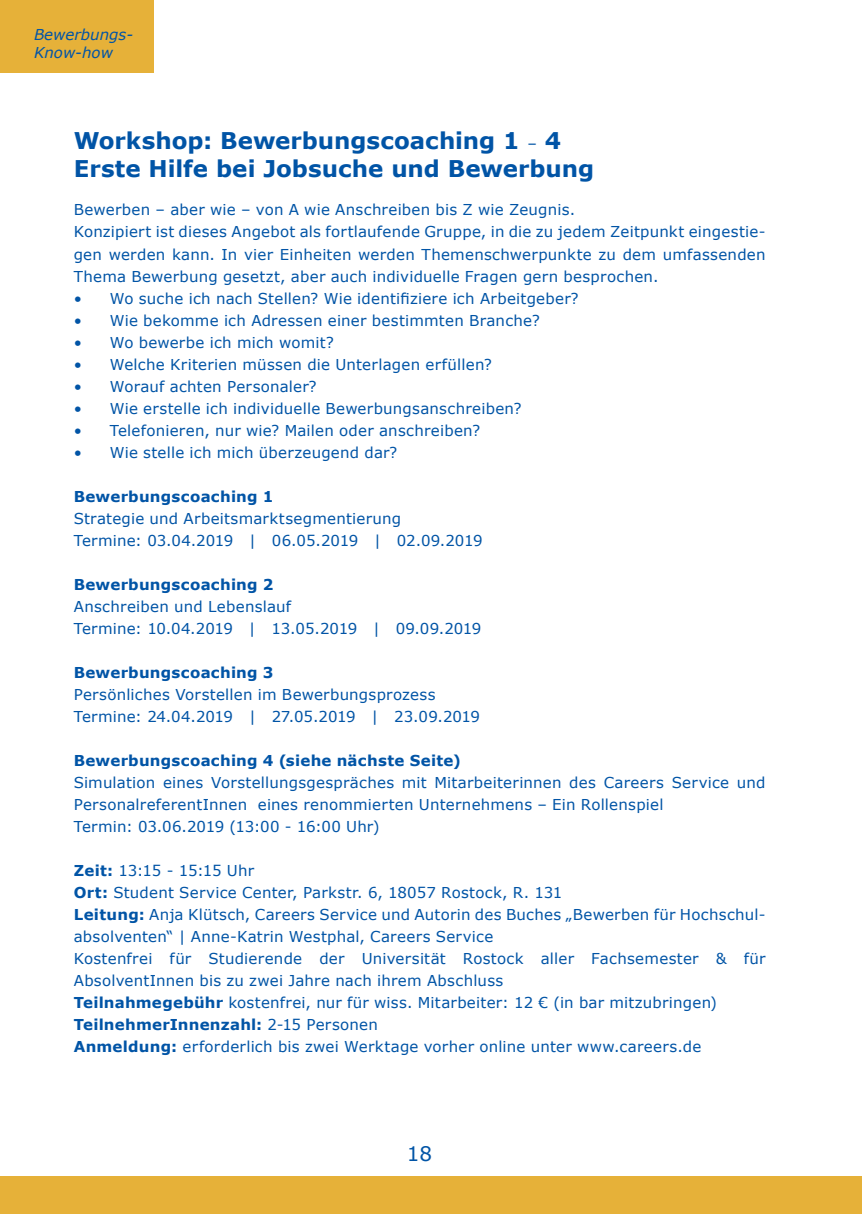
<style>
.page{position:relative;width:862px;height:1214px;background:#fff}
.page>*{position:absolute;margin:0;border:0;box-sizing:border-box;transform-origin:0 0}
.t1{font:700 23px/27.6px "Verdana";color:#0154a6}
.t2{font:20px "Verdana";color:#0154a6}
.t3{font:15px/22px "Verdana";letter-spacing:.015em;color:#0154a6}
.t4{font:700 15px "Verdana";letter-spacing:.015em;color:#0154a6}
.t5{font:italic 15px/18px "Verdana";color:#0154a6}
.s1{font-weight:400;font-size:15px}
.s2{font-weight:700}
</style>
<div class="page">
<div style="left:0;top:1176px;width:850px;height:37px;background:#e6b139"></div>
<div style="left:850px;top:1176px;width:12px;height:37px;background:#e6b139"></div>
<div style="left:0;top:0;width:153px;height:72px;background:#e6b139"></div>
<p class="t5" style="left:34px;top:25px;width:101px">Bewerbungs-<br>Know-how</p>
<h1 class="t1" style="left:74px;top:127px;width:522px">Workshop: Bewerbungscoaching 1 <span class="s1">–</span> 4<br>Erste Hilfe bei Jobsuche und Bewerbung</h1>
<p class="t3" style="left:74px;top:199px;width:693px">Bewerben – aber wie – von A wie Anschreiben bis Z wie Zeugnis.<br>Konzipiert ist dieses Angebot als fortlaufende Gruppe, in die zu jedem Zeitpunkt eingestie&shy;gen werden kann. In vier Einheiten werden Themenschwerpunkte zu dem umfassenden Thema Bewerbung gesetzt, aber auch individuelle Fragen gern besprochen.</p>
<p class="t3" style="left:74px;top:287px;width:506px">• Wo suche ich nach Stellen? Wie identifiziere ich Arbeitgeber?</p>
<p class="t3" style="left:74px;top:309px;width:468px">• Wie bekomme ich Adressen einer bestimmten Branche?</p>
<p class="t3" style="left:74px;top:331px;width:262px">• Wo bewerbe ich mich womit?</p>
<p class="t3" style="left:74px;top:353px;width:420px">• Welche Kriterien müssen die Unterlagen erfüllen?</p>
<p class="t3" style="left:74px;top:375px;width:244px">• Worauf achten Personaler?</p>
<p class="t3" style="left:74px;top:397px;width:449px">• Wie erstelle ich individuelle Bewerbungsanschreiben?</p>
<p class="t3" style="left:74px;top:419px;width:408px">• Telefonieren, nur wie? Mailen oder anschreiben?</p>
<p class="t3" style="left:74px;top:441px;width:325px">• Wie stelle ich mich überzeugend dar?</p>
<p class="t4" style="left:74px;top:485px;width:201px">Bewerbungscoaching 1</p>
<p class="t3" style="left:74px;top:507px;width:410px">Strategie und Arbeitsmarktsegmentierung<br>Termine: 03.04.2019 | 06.05.2019 | 02.09.2019</p>
<p class="t4" style="left:74px;top:573px;width:201px">Bewerbungscoaching 2</p>
<p class="t3" style="left:74px;top:595px;width:409px">Anschreiben und Lebenslauf<br>Termine: 10.04.2019 | 13.05.2019 | 09.09.2019</p>
<p class="t4" style="left:74px;top:661px;width:201px">Bewerbungscoaching 3</p>
<p class="t3" style="left:74px;top:683px;width:408px">Persönliches Vorstellen im Bewerbungsprozess<br>Termine: 24.04.2019 | 27.05.2019 | 23.09.2019</p>
<p class="t4" style="left:74px;top:749px;width:389px">Bewerbungscoaching 4 (siehe nächste Seite)</p>
<p class="t3" style="left:74px;top:771px;width:693px">Simulation eines Vorstellungsgespräches mit Mitarbeiterinnen des Careers Service und<br>PersonalreferentInnen eines renommierten Unternehmens – Ein Rollenspiel<br>Termin: 03.06.2019 (13:00 - 16:00 Uhr)</p>
<p class="t3" style="left:74px;top:859px;width:693px"><span class="s2">Zeit:</span> 13:15 - 15:15 Uhr<br><span class="s2">Ort:</span> Student Service Center, Parkstr. 6, 18057 Rostock, R. 131<br><span class="s2">Leitung:</span> Anja Klütsch, Careers Service und Autorin des Buches „Bewerben für Hochschul&shy;absolventen“ | Anne-Katrin Westphal, Careers Service<br>Kostenfrei für Studierende der Universität Rostock aller Fachsemester &amp; für AbsolventInnen bis zu zwei Jahre nach ihrem Abschluss<br><span class="s2">Teilnahmegebühr</span> kostenfrei, nur für wiss. Mitarbeiter: 12 € (in bar mitzubringen)<br><span class="s2">TeilnehmerInnenzahl:</span> 2-15 Personen<br><span class="s2">Anmeldung:</span> erforderlich bis zwei Werktage vorher online unter www.careers.de</p>
<h2 class="t2" style="left:407px;top:1139px;width:27px">18</h2>
</div>
